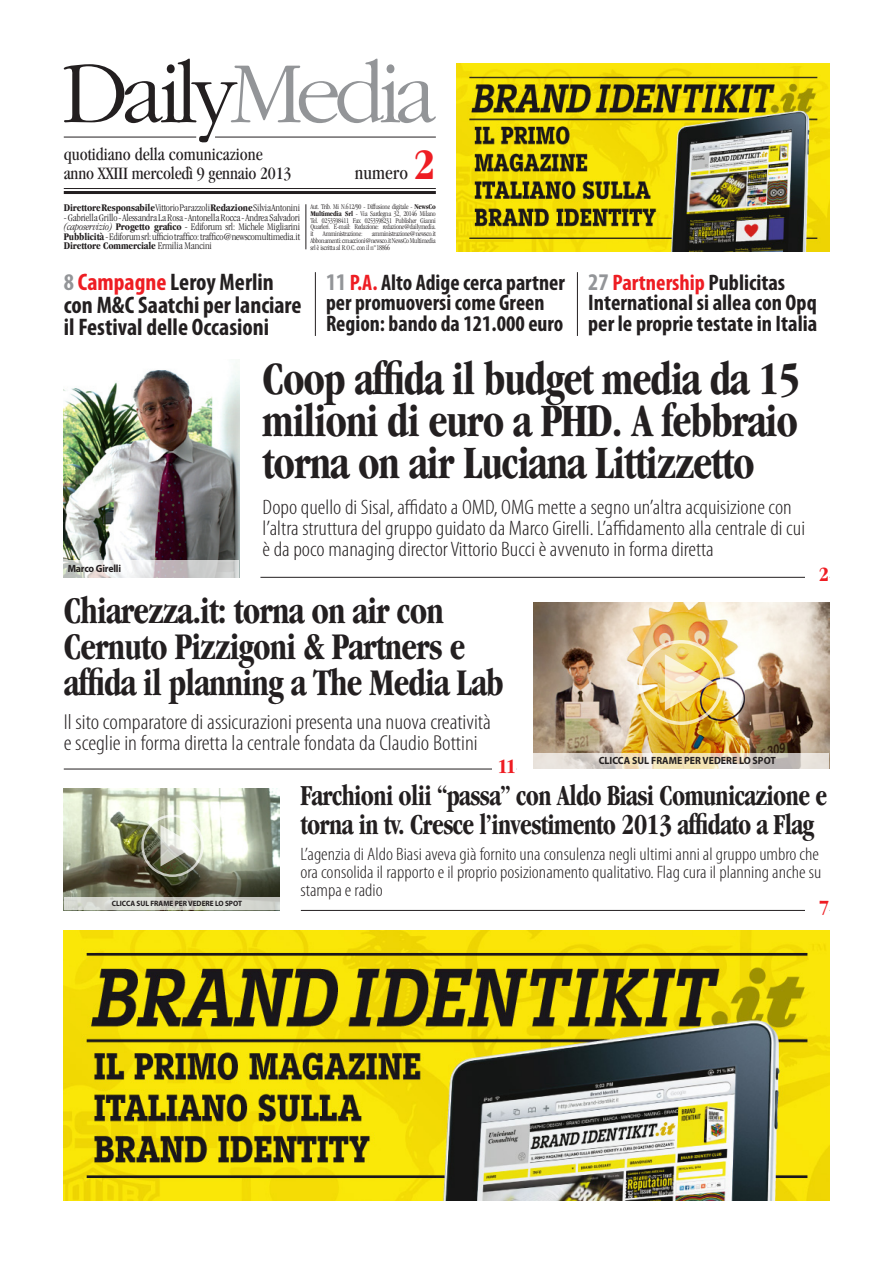
<style>
.page{position:relative;width:893px;height:1263px;background:#fff}
.page>*{position:absolute;margin:0;border:0;box-sizing:border-box;transform-origin:0 0}
.t1{font:700 condensed 48px/42px "Garamond";letter-spacing:-.025em;color:#231f20;text-align:justify;scale:.9 1}
.t2{font:700 condensed 45px "Garamond";color:#ee1d23}
.t3{font:700 condensed 39px/36px "Garamond";letter-spacing:-.025em;color:#231f20;scale:.9 1}
.t4{font:700 condensed 30px/28.5px "Garamond";letter-spacing:-.025em;color:#231f20;scale:.88 1}
.t5{font:700 condensed 24px/22.5px "Myriad Pro";color:#231f20}
.t6{font:700 condensed 22.5px/20.2px "Myriad Pro";color:#231f20}
.t7{font:300 condensed 21.6px/21.6px "Myriad Pro";color:#231f20;scale:1.1 1}
.t8{font:300 condensed 21px/21px "Myriad Pro";color:#231f20;scale:1.1 1}
.t9{font:700 condensed 21px "Garamond";color:#ee1d23}
.t10{font:condensed 19.5px "Garamond";color:#231f20}
.t11{font:300 condensed 18px/18px "Myriad Pro";color:#231f20;scale:1.1 1}
.t12{font:condensed 18px/19.5px "Garamond";color:#231f20}
.t13{font:300 condensed 10.5px/9.4px "Garamond";letter-spacing:-.01em;color:#231f20;text-align:justify}
.t14{font:700 10.5px "Myriad Pro";color:#231f20;scale:.94 1}
.t15{font:700 7.65px "Myriad Pro";color:#231f20;scale:.94 1}
.t16{font:300 condensed 7.5px/6.8px "Garamond";letter-spacing:-.025em;color:#231f20;text-align:justify}
.s1{font-weight:700}
.s2{font-style:italic}
.s3{color:#939598}
.s4{color:#ee1d23}
.s5{font-size:24px;color:#939598}
</style>
<div class="page">
<svg style="left:64px;top:59px;width:372px;height:83px"></svg>
<hr style="left:64px;top:188px;width:372px;height:1px;background:#231f20">
<hr style="left:64px;top:191px;width:372px;height:3px;background:#231f20">
<hr style="left:64px;top:137px;width:132px;height:1px;background:#231f20">
<hr style="left:215px;top:137px;width:221px;height:1px;background:#231f20">
<hr style="left:306px;top:204px;width:1px;height:45px;background:#231f20">
<img style="left:64px;top:931px;width:765px;height:270px">
<img style="left:457px;top:64px;width:372px;height:187px">
<hr style="left:260px;top:577px;width:569px;height:1px;background:#231f20">
<div style="left:805px;top:565px;width:24px;height:20px;background:#fff"></div>
<hr style="left:64px;top:769px;width:452px;height:1px;background:#231f20">
<hr style="left:301px;top:910px;width:528px;height:1px;background:#231f20">
<div style="left:493px;top:756px;width:23px;height:20px;background:#fff"></div>
<div style="left:805px;top:898px;width:24px;height:20px;background:#fff"></div>
<img style="left:64px;top:366px;width:175px;height:194px">
<svg style="left:63px;top:560px;width:176px;height:18px"></svg>
<hr style="left:315px;top:272px;width:1px;height:64px;background:#231f20">
<hr style="left:577px;top:272px;width:1px;height:64px;background:#231f20">
<img style="left:533px;top:602px;width:296px;height:151px">
<img style="left:639px;top:640px;width:85px;height:85px">
<svg style="left:533px;top:753px;width:296px;height:16px;background:#e3d9c8"></svg>
<img style="left:64px;top:789px;width:215px;height:109px">
<svg style="left:141px;top:814px;width:63px;height:63px"></svg>
<svg style="left:64px;top:898px;width:216px;height:12px;background:#d5d6cf"></svg>
<h3 class="t12" style="left:64px;top:144px;width:229px">quotidiano della comunicazione anno XXIII mercoledì 9 gennaio 2013</h3>
<h2 class="t2" style="left:413px;top:139px;width:24px">2</h2>
<h3 class="t10" style="left:355px;top:162px;width:55px">numero</h3>
<h3 class="t13" style="left:64px;top:203px;width:238px"><span class="s1">Direttore Responsabile</span> Vittorio Parazzoli <span class="s1">Redazione</span> Silvia Antonini</h3>
<p class="t13" style="left:64px;top:213px;width:238px">- Gabriella Grillo - Alessandra La Rosa - Antonella Rocca - Andrea Salvadori <span class="s2">(caposervizio)</span> <span class="s1">Progetto grafico</span> - Ediforum srl: Michele Migliarini <span class="s1">Pubblicità</span> - Ediforum srl: ufficio traffico: traffico@newscomultimedia.it <span class="s1">Direttore Commerciale</span> Ermilia Mancini</p>
<p class="t16" style="left:310px;top:203px;width:127px">Aut. Trib. Mi N.612/90 - Diffusione digitale - <span class="s1">NewsCo Multimedia Srl</span> - Via Sardegna 32, 20146 Milano Tel. 0253598411 Fax 0253598231 Publisher Gianni Quarleri. E-mail: Redazione: redazione@dailymedia. it</p>
<p class="t16" style="left:310px;top:230px;width:127px;text-indent:61px">amministrazione@newsco.it Abbonamenti: cmaccioni@newsco.it NewsCo Multimedia srl è iscritta al R.O.C. con il n°18866</p>
<p class="t16" style="left:323px;top:230px;width:41px">Amministrazione:</p>
<h3 class="t5" style="left:64px;top:270px;width:239px"><span class="s3">8</span> <span class="s4">Campagne</span> Leroy Merlin con M&amp;C Saatchi per lanciare il Festival delle Occasioni</h3>
<h3 class="t6" style="left:326px;top:272px;width:240px"><span class="s5">11</span> <span class="s4">P.A.</span> Alto Adige cerca partner per promuoversi come Green<br>Region: bando da 121.000 euro</h3>
<h3 class="t6" style="left:588px;top:272px;width:230px"><span class="s5">27</span> <span class="s4">Partnership</span> Publicitas<br>International si allea con Opq per le proprie testate in Italia</h3>
<h3 class="t14" style="left:68px;top:562px;width:58px">MARCO GIRELLI</h3>
<h1 class="t1" style="left:263px;top:357px;width:599px">Coop affida il budget media da 15 milioni di euro a PHD. A febbraio torna on air Luciana Littizzetto</h1>
<p class="t8" style="left:263px;top:497px;width:495px">Dopo quello di Sisal, affidato a OMD, OMG mette a segno un’altra acquisizione con l’altra struttura del gruppo guidato da Marco Girelli. L’affidamento alla centrale di cui è da poco managing director Vittorio Bucci è avvenuto in forma diretta</p>
<h3 class="t3" style="left:64px;top:593px;width:490px">Chiarezza.it: torna on air con<br>Cernuto Pizzigoni &amp; Partners e affida il planning a The Media Lab</h3>
<h3 class="t7" style="left:64px;top:711px;width:390px">Il sito comparatore di assicurazioni presenta una nuova creatività e sceglie in forma diretta la centrale fondata da Claudio Bottini</h3>
<h3 class="t9" style="left:497px;top:754px;width:20px">11</h3>
<h3 class="t14" style="left:599px;top:755px;width:190px">CLICCA SUL FRAME PER VEDERE LO SPOT</h3>
<h3 class="t9" style="left:819px;top:562px;width:12px">2</h3>
<p class="t15" style="left:112px;top:899px;width:140px">CLICCA SUL FRAME PER VEDERE LO SPOT</p>
<h3 class="t4" style="left:300px;top:781px;width:600px">Farchioni olii “passa” con Aldo Biasi Comunicazione e torna in tv. Cresce l’investimento 2013 affidato a Flag</h3>
<h3 class="t11" style="left:300px;top:845px;width:475px">L’agenzia di Aldo Biasi aveva già fornito una consulenza negli ultimi anni al gruppo umbro che ora consolida il rapporto e il proprio posizionamento qualitativo. Flag cura il planning anche su stampa e radio</h3>
<h3 class="t9" style="left:819px;top:895px;width:12px">7</h3>
</div>
